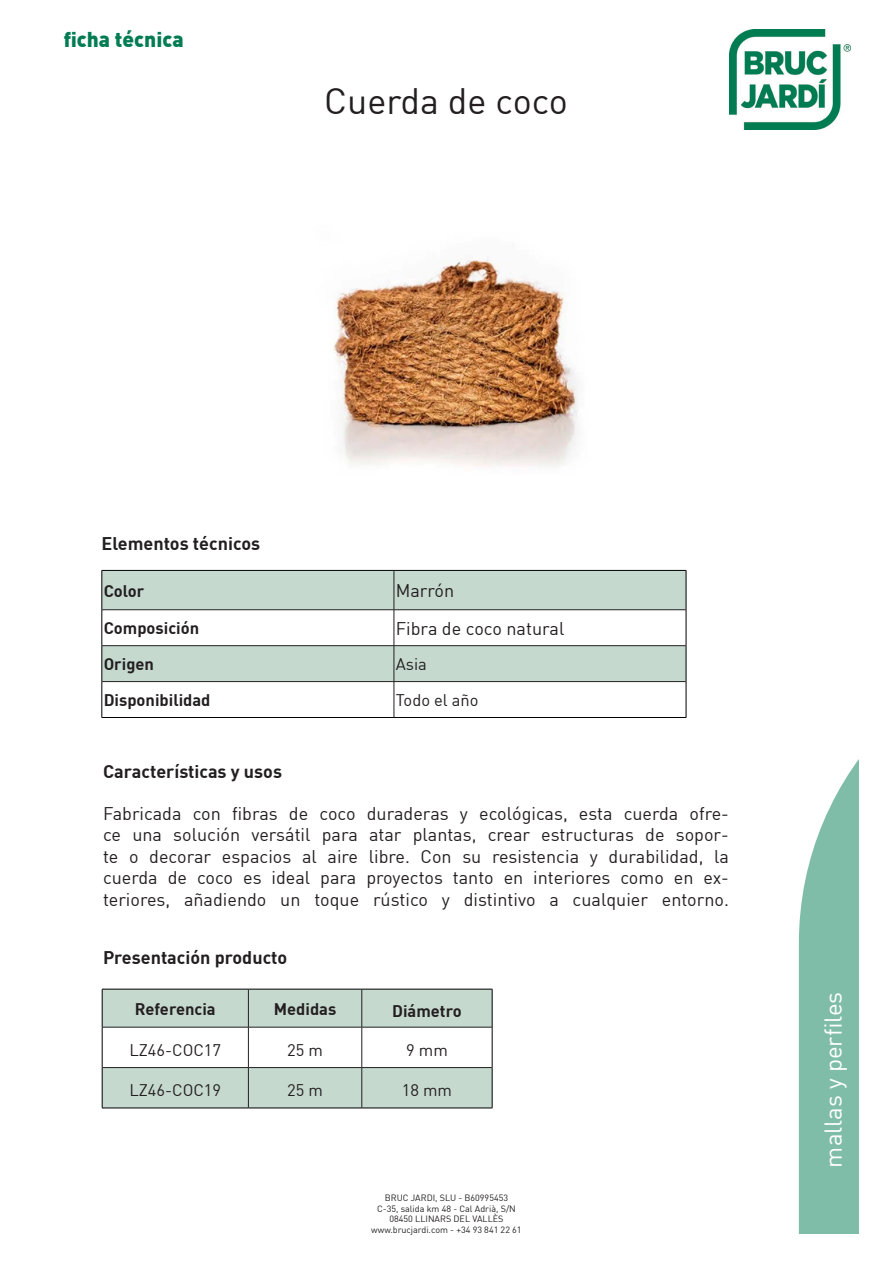
<style>
.page{position:relative;width:893px;height:1263px;background:#fff}
.page>*{position:absolute;margin:0;border:0;box-sizing:border-box;transform-origin:0 0}
.t1{font:36px "DIN";color:#231f20}
.t2{font:24px "DIN";color:#fff}
.t3{font:900 21px "DIN";color:#007c53}
.t4{font:18px/21.6px "DIN";color:#231f20;text-align:justify}
.t5{font:700 18px "DIN";color:#231f20}
.t6{font:700 16.5px "DIN";color:#231f20}
.t7{font:16.5px "DIN";color:#231f20}
.t8{font:9px "DIN";color:#231f20}
</style>
<div class="page">
<svg style="left:799px;top:760px;width:59px;height:473px;background:#8fc5b3"></svg>
<img style="left:729px;top:30px;width:121px;height:100px">
<svg style="left:103px;top:571px;width:583px;height:110px;fill:#c6d9cf"></svg>
<hr style="left:102px;top:570px;width:292px;height:1px;background:#000">
<hr style="left:102px;top:571px;width:1px;height:39px;background:#000">
<hr style="left:394px;top:570px;width:292px;height:1px;background:#000">
<hr style="left:686px;top:571px;width:1px;height:39px;background:#000">
<hr style="left:102px;top:610px;width:1px;height:36px;background:#000">
<hr style="left:686px;top:610px;width:1px;height:36px;background:#000">
<hr style="left:102px;top:646px;width:1px;height:35px;background:#000">
<hr style="left:686px;top:646px;width:1px;height:35px;background:#000">
<hr style="left:102px;top:681px;width:1px;height:36px;background:#000">
<hr style="left:686px;top:681px;width:1px;height:36px;background:#000">
<hr style="left:102px;top:717px;width:292px;height:1px;background:#000">
<hr style="left:394px;top:717px;width:292px;height:1px;background:#000">
<hr style="left:394px;top:571px;width:1px;height:38px;background:#231f20">
<hr style="left:102px;top:609px;width:292px;height:1px;background:#231f20">
<hr style="left:394px;top:609px;width:292px;height:1px;background:#231f20">
<hr style="left:394px;top:610px;width:1px;height:35px;background:#231f20">
<hr style="left:102px;top:645px;width:292px;height:1px;background:#231f20">
<hr style="left:394px;top:645px;width:292px;height:1px;background:#231f20">
<hr style="left:394px;top:646px;width:1px;height:35px;background:#231f20">
<hr style="left:102px;top:681px;width:292px;height:1px;background:#231f20">
<hr style="left:394px;top:681px;width:292px;height:1px;background:#231f20">
<hr style="left:394px;top:682px;width:1px;height:35px;background:#231f20">
<svg style="left:103px;top:990px;width:389px;height:118px;fill:#c6d9cf"></svg>
<hr style="left:102px;top:989px;width:146px;height:1px;background:#000">
<hr style="left:102px;top:989px;width:1px;height:38px;background:#000">
<hr style="left:248px;top:989px;width:114px;height:1px;background:#000">
<hr style="left:362px;top:989px;width:130px;height:1px;background:#000">
<hr style="left:492px;top:989px;width:1px;height:38px;background:#000">
<hr style="left:102px;top:1027px;width:1px;height:40px;background:#000">
<hr style="left:492px;top:1027px;width:1px;height:40px;background:#000">
<hr style="left:102px;top:1067px;width:1px;height:41px;background:#000">
<hr style="left:492px;top:1067px;width:1px;height:41px;background:#000">
<hr style="left:102px;top:1108px;width:146px;height:1px;background:#000">
<hr style="left:248px;top:1108px;width:114px;height:1px;background:#000">
<hr style="left:362px;top:1108px;width:130px;height:1px;background:#000">
<hr style="left:248px;top:989px;width:1px;height:38px;background:#231f20">
<hr style="left:362px;top:989px;width:1px;height:38px;background:#231f20">
<hr style="left:102px;top:1027px;width:146px;height:1px;background:#231f20">
<hr style="left:248px;top:1027px;width:114px;height:1px;background:#231f20">
<hr style="left:248px;top:1027px;width:1px;height:40px;background:#231f20">
<hr style="left:362px;top:1027px;width:130px;height:1px;background:#231f20">
<hr style="left:362px;top:1027px;width:1px;height:40px;background:#231f20">
<hr style="left:102px;top:1067px;width:146px;height:1px;background:#231f20">
<hr style="left:248px;top:1067px;width:114px;height:1px;background:#231f20">
<hr style="left:248px;top:1068px;width:1px;height:40px;background:#231f20">
<hr style="left:362px;top:1067px;width:130px;height:1px;background:#231f20">
<hr style="left:362px;top:1068px;width:1px;height:40px;background:#231f20">
<img style="left:333px;top:256px;width:245px;height:211px">
<p class="t3" style="left:64px;top:29px;width:121px">ficha técnica</p>
<p class="t1" style="left:324px;top:78px;width:245px">Cuerda de coco</p>
<p class="t5" style="left:102px;top:532px;width:160px">Elementos técnicos</p>
<p class="t6" style="left:104px;top:580px;width:42px">Color</p>
<p class="t4" style="left:396px;top:579px;width:60px">Marrón</p>
<p class="t6" style="left:104px;top:618px;width:97px">Composición</p>
<p class="t4" style="left:396px;top:617px;width:170px">Fibra de coco natural</p>
<p class="t6" style="left:104px;top:653px;width:52px">Origen</p>
<p class="t7" style="left:396px;top:654px;width:33px">Asia</p>
<p class="t6" style="left:104px;top:689px;width:108px">Disponibilidad</p>
<p class="t7" style="left:396px;top:690px;width:84px">Todo el año</p>
<p class="t5" style="left:103px;top:759px;width:181px">Características y usos</p>
<p class="t4" style="left:103px;top:802px;width:627px">Fabricada con fibras de coco duraderas y ecológicas, esta cuerda ofre&shy;ce una solución versátil para atar plantas, crear estructuras de sopor&shy;te o decorar espacios al aire libre. Con su resistencia y durabilidad, la cuerda de coco es ideal para proyectos tanto en interiores como en ex&shy;teriores, añadiendo un toque rústico y distintivo a cualquier entorno.</p>
<p class="t5" style="left:103px;top:945px;width:186px">Presentación producto</p>
<p class="t6" style="left:135px;top:998px;width:83px">Referencia</p>
<p class="t6" style="left:274px;top:998px;width:64px">Medidas</p>
<p class="t6" style="left:392px;top:1000px;width:71px">Diámetro</p>
<p class="t7" style="left:129px;top:1039px;width:93px">LZ46-COC17</p>
<p class="t7" style="left:287px;top:1039px;width:37px">25 m</p>
<p class="t7" style="left:406px;top:1039px;width:43px">9 mm</p>
<p class="t7" style="left:129px;top:1080px;width:93px">LZ46-COC19</p>
<p class="t7" style="left:287px;top:1080px;width:37px">25 m</p>
<p class="t7" style="left:402px;top:1080px;width:52px">18 mm</p>
<p class="t8" style="left:385px;top:1192px;width:125px">BRUC JARDI, SLU - B60995453</p>
<p class="t8" style="left:377px;top:1203px;width:140px">C-35, salida km 48 - Cal Adrià, S/N</p>
<p class="t8" style="left:389px;top:1213px;width:116px">08450 LLINARS DEL VALLÈS</p>
<p class="t8" style="left:371px;top:1224px;width:152px">www.brucjardi.com - +34 93 841 22 61</p>
<p class="t2" style="left:818px;top:1167px;width:177px;rotate:-90deg">mallas y perfiles</p>
</div>
